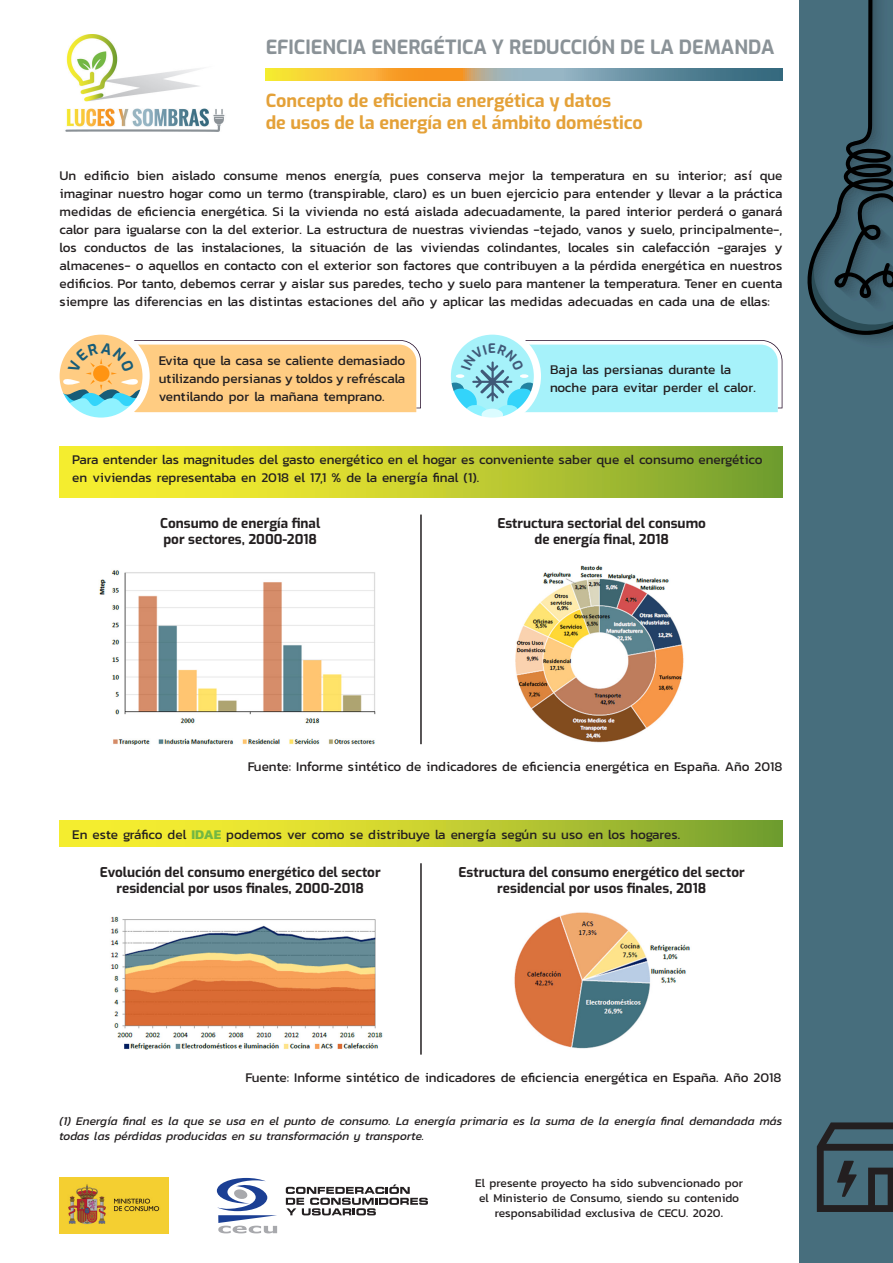
<style>
.page{position:relative;width:893px;height:1263px;background:#fff}
.page>*{position:absolute;margin:0;border:0;box-sizing:border-box;transform-origin:0 0}
.t1{font:700 19.5px "Exo";color:#8a9297}
.tit1{font:700 18px/22.5px "Exo";color:#e4a138}
.text1_kanit{font:13.5px/18px "Kanit";color:#231f20;text-align:justify}
.subtit1_exo{font:700 13.5px/16.2px "Exo";color:#231f20;text-align:center}
.text1_kanit-2{font:italic 12px/14.4px "Kanit";color:#231f20}
.t2{font:12px/15px "Kanit";color:#231f20;text-align:center}
.s1{font-weight:700;color:#73b743}
.s2{font-family:"Carlito"}
</style>
<div class="page">
<div style="left:799px;top:0;width:94px;height:1263px;background:#476e7d"></div>
<img style="left:65px;top:34px;width:160px;height:97px">
<svg style="left:266px;top:68px;width:516px;height:12px;background:#a5a174"></svg>
<svg style="left:817px;top:1122px;width:76px;height:90px"></svg>
<svg style="left:807px;top:0;width:86px;height:340px"></svg>
<img style="left:60px;top:1178px;width:108px;height:55px">
<svg style="left:217px;top:1178px;width:60px;height:55px"></svg>
<svg style="left:286px;top:1184px;width:142px;height:31px"></svg>
<div style="left:60px;top:446px;width:722px;height:51px;background:linear-gradient(to right,#fff930,#7da431)"></div>
<div style="left:60px;top:821px;width:722px;height:25px;background:linear-gradient(to right,#fff930,#7da431)"></div>
<img style="left:99px;top:570px;width:277px;height:174px">
<img style="left:110px;top:916px;width:273px;height:134px">
<img style="left:515px;top:565px;width:169px;height:178px">
<hr style="left:420px;top:514px;width:2px;height:230px;background:#231f20">
<hr style="left:420px;top:863px;width:2px;height:191px;background:#231f20">
<img style="left:514px;top:912px;width:176px;height:137px">
<svg style="left:59px;top:334px;width:362px;height:84px"></svg>
<svg style="left:451px;top:334px;width:331px;height:84px"></svg>
<h1 class="t1" style="left:266px;top:32px;width:510px">EFICIENCIA ENERGÉTICA Y REDUCCIÓN DE LA DEMANDA</h1>
<p class="tit1" style="left:266px;top:88px;width:379px">Concepto de eficiencia energética y datos<br>de usos de la energía en el ámbito doméstico</p>
<p class="text1_kanit" style="left:60px;top:166px;width:724px">Un edificio bien aislado consume menos energía, pues conserva mejor la temperatura en su interior; así que imaginar nuestro hogar como un termo (transpirable, claro) es un buen ejercicio para entender y llevar a la práctica medidas de eficiencia energética. Si la vivienda no está aislada adecuadamente, la pared interior perderá o ganará calor para igualarse con la del exterior. La estructura de nuestras viviendas -tejado, vanos y suelo, principalmente-, los conductos de las instalaciones, la situación de las viviendas colindantes, locales sin calefacción -garajes y almacenes- o aquellos en contacto con el exterior son factores que contribuyen a la pérdida energética en nuestros edificios. Por tanto, debemos cerrar y aislar sus paredes, techo y suelo para mantener la temperatura. Tener en cuenta siempre las diferencias en las distintas estaciones del año y aplicar las medidas adecuadas en cada una de ellas:</p>
<p class="text1_kanit" style="left:159px;top:351px;width:248px">Evita que la casa se caliente demasiado utilizando persianas y toldos y refréscala ventilando por la mañana temprano.</p>
<p class="text1_kanit" style="left:550px;top:361px;width:207px">Baja las persianas durante la noche para evitar perder el calor.</p>
<p class="text1_kanit" style="left:72px;top:450px;width:692px">Para entender las magnitudes del gasto energético en el hogar es conveniente saber que el consumo energético en viviendas representaba en 2018 el 17,1 % de la energía final (1).</p>
<p class="subtit1_exo" style="left:160px;top:514px;width:161px;text-align:left">Consumo de energía final por sectores, 2000-2018</p>
<p class="subtit1_exo" style="left:497px;top:514px;width:210px">Estructura sectorial del consumo de energía final, 2018</p>
<p class="text1_kanit" style="left:248px;top:757px;width:536px">Fuente: Informe sintético de indicadores de eficiencia energética en España. Año 2018</p>
<p class="text1_kanit" style="left:72px;top:825px;width:609px">En este gráfico del <span class="s1">IDAE</span> podemos ver como se distribuye la energía según su uso en los hogares.</p>
<p class="subtit1_exo" style="left:100px;top:863px;width:282px">Evolución del consumo energético del sector residencial por usos finales, 2000-2018</p>
<p class="subtit1_exo" style="left:459px;top:863px;width:288px">Estructura del consumo energético del sector residencial por usos finales, 2018</p>
<p class="text1_kanit" style="left:246px;top:1068px;width:537px">Fuente: Informe sintético de indicadores de eficiencia energética en España. Año 2018</p>
<p class="text1_kanit-2" style="left:60px;top:1114px;width:724px">(1) Energía final es la que se usa en el punto de consumo. La energía primaria es la suma de la energía final demandada más todas las pérdidas producidas en su transformación y transporte.</p>
<p class="t2" style="left:475px;top:1175px;width:269px">El presente proyecto ha sido subvencionado por el Ministerio de Consumo, siendo su contenido responsabilidad exclusiva de CECU. 2020<span class="s2">.</span></p>
</div>
